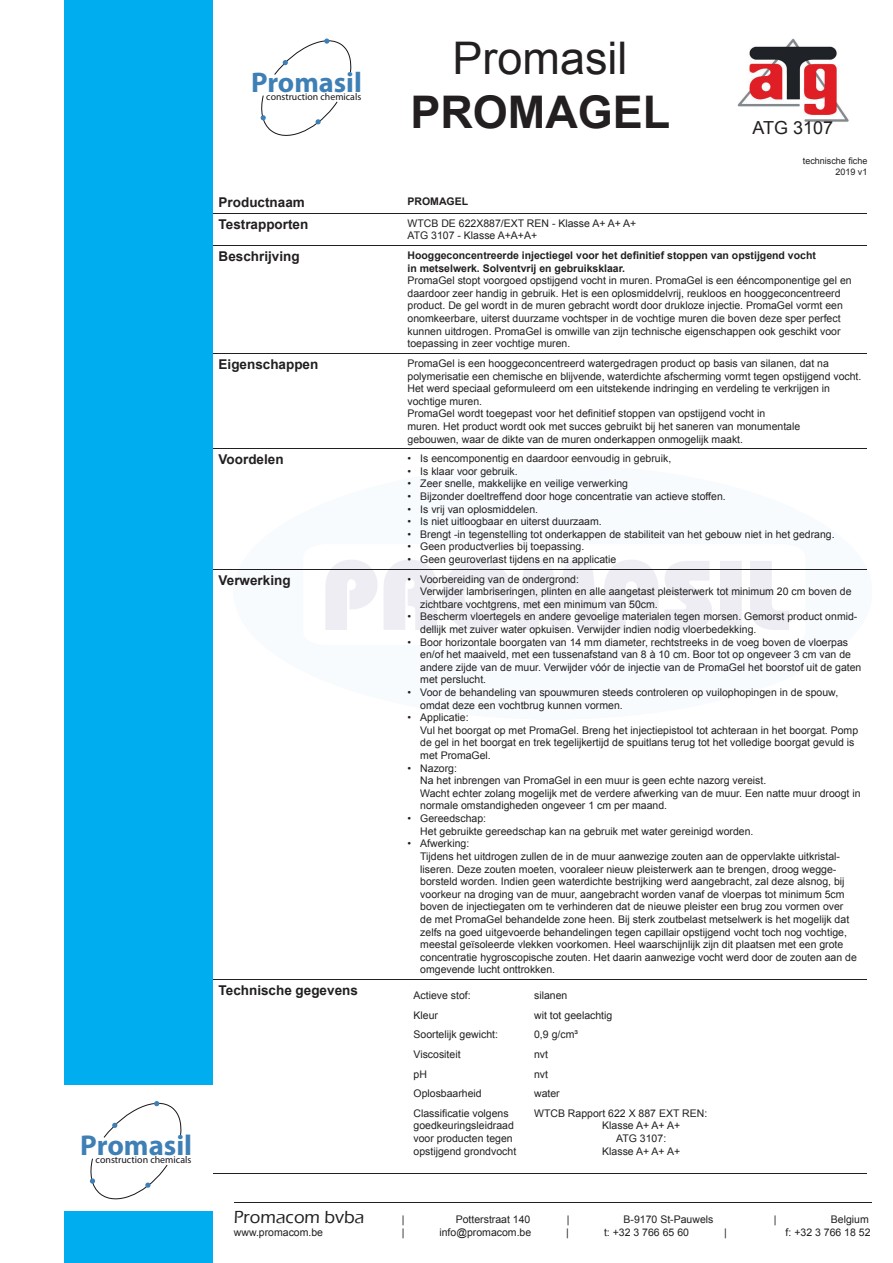
<style>
.page{position:relative;width:893px;height:1263px;background:#fff}
.page>*{position:absolute;margin:0;border:0;box-sizing:border-box;transform-origin:0 0}
.t1{font:45px "Arial";color:#231f20}
.t2{font:700 45px "Arial";color:#231f20}
.t3{font:700 28.8px "Myriad Pro";color:#3e7fb5}
.t4{font:700 28.5px "Myriad Pro";color:#3e7fb5}
.t5{font:500 18px "Eras ITC";color:#231f20}
.t6{font:18px "Arial";color:#231f20}
.t7{font:700 13.5px "Arial";color:#231f20}
.t8{font:10.5px/12.6px "Arial";color:#231f20}
.t9{font:700 10.5px/12.6px "Arial";color:#231f20}
.t10{font:9.9px "Myriad Pro";color:#161419}
.t11{font:9.75px "Myriad Pro";color:#161419}
.t12{font:9px/10.8px "Arial";color:#231f20;text-align:right}
</style>
<div class="page">
<hr style="left:234px;top:1202px;width:638px;height:1px;background:#231f20">
<div style="left:64px;top:0;width:149px;height:1263px;background:#00aeef"></div>
<div style="left:64px;top:1086px;width:149px;height:125px;background:#fff"></div>
<svg style="left:103px;top:1101px;width:79px;height:37px"></svg>
<svg style="left:89px;top:1158px;width:79px;height:41px"></svg>
<hr style="left:213px;top:213px;width:188px;height:1px;background:#231f20">
<hr style="left:401px;top:213px;width:233px;height:1px;background:#231f20">
<hr style="left:634px;top:213px;width:233px;height:1px;background:#231f20">
<hr style="left:213px;top:245px;width:188px;height:1px;background:#231f20">
<hr style="left:401px;top:245px;width:233px;height:1px;background:#231f20">
<hr style="left:634px;top:245px;width:233px;height:1px;background:#231f20">
<hr style="left:213px;top:353px;width:188px;height:1px;background:#231f20">
<hr style="left:401px;top:353px;width:233px;height:1px;background:#231f20">
<hr style="left:634px;top:353px;width:233px;height:1px;background:#231f20">
<hr style="left:213px;top:448px;width:188px;height:1px;background:#231f20">
<hr style="left:401px;top:448px;width:233px;height:1px;background:#231f20">
<hr style="left:634px;top:448px;width:233px;height:1px;background:#231f20">
<hr style="left:213px;top:569px;width:188px;height:1px;background:#231f20">
<hr style="left:401px;top:569px;width:233px;height:1px;background:#231f20">
<hr style="left:634px;top:569px;width:233px;height:1px;background:#231f20">
<hr style="left:213px;top:979px;width:188px;height:1px;background:#231f20">
<hr style="left:401px;top:979px;width:233px;height:1px;background:#231f20">
<hr style="left:634px;top:979px;width:233px;height:1px;background:#231f20">
<hr style="left:213px;top:1173px;width:188px;height:1px;background:#231f20">
<hr style="left:401px;top:1173px;width:233px;height:1px;background:#231f20">
<hr style="left:634px;top:1173px;width:233px;height:1px;background:#231f20">
<img style="left:737px;top:38px;width:112px;height:84px">
<svg style="left:274px;top:39px;width:78px;height:36px"></svg>
<svg style="left:260px;top:95px;width:78px;height:41px"></svg>
<h2 class="t3" style="left:80px;top:1126px;width:113px">Promasil</h2>
<p class="t10" style="left:96px;top:1154px;width:97px">construction chemicals</p>
<h3 class="t4" style="left:251px;top:64px;width:112px">Promasil</h3>
<p class="t11" style="left:266px;top:91px;width:96px">construction chemicals</p>
<h1 class="t1" style="left:452px;top:29px;width:177px">Promasil</h1>
<h1 class="t2" style="left:410px;top:83px;width:262px">PROMAGEL</h1>
<h3 class="t6" style="left:752px;top:116px;width:82px">ATG 3107</h3>
<p class="t12" style="left:803px;top:155px;width:66px">technische fiche<br>2019 v1</p>
<p class="t7" style="left:219px;top:193px;width:88px">Productnaam</p>
<p class="t9" style="left:407px;top:195px;width:62px">PROMAGEL</p>
<p class="t7" style="left:219px;top:215px;width:91px">Testrapporten</p>
<p class="t8" style="left:407px;top:217px;width:230px">WTCB DE 622X887/EXT REN - Klasse A+ A+ A+<br>ATG 3107 - Klasse A+A+A+</p>
<p class="t7" style="left:219px;top:247px;width:83px">Beschrijving</p>
<p class="t9" style="left:407px;top:249px;width:410px">Hooggeconcentreerde injectiegel voor het definitief stoppen van opstijgend vocht in metselwerk. Solventvrij en gebruiksklaar.</p>
<p class="t8" style="left:407px;top:274px;width:446px">PromaGel stopt voorgoed opstijgend vocht in muren. PromaGel is een ééncomponentige gel en daardoor zeer handig in gebruik. Het is een oplosmiddelvrij, reukloos en hooggeconcentreerd product. De gel wordt in de muren gebracht wordt door drukloze injectie. PromaGel vormt een onomkeerbare, uiterst duurzame vochtsper in de vochtige muren die boven deze sper perfect kunnen uitdrogen. PromaGel is omwille van zijn technische eigenschappen ook geschikt voor toepassing in zeer vochtige muren.</p>
<p class="t7" style="left:219px;top:355px;width:101px">Eigenschappen</p>
<p class="t8" style="left:407px;top:357px;width:455px">PromaGel is een hooggeconcentreerd watergedragen product op basis van silanen, dat na polymerisatie een chemische en blijvende, waterdichte afscherming vormt tegen opstijgend vocht.<br>Het werd speciaal geformuleerd om een uitstekende indringing en verdeling te verkrijgen in vochtige muren.<br>PromaGel wordt toegepast voor het definitief stoppen van opstijgend vocht in<br>muren. Het product wordt ook met succes gebruikt bij het saneren van monumentale<br>gebouwen, waar de dikte van de muren onderkappen onmogelijk maakt.</p>
<p class="t7" style="left:219px;top:451px;width:67px">Voordelen</p>
<p class="t8" style="left:407px;top:452px;width:265px">• Is eencomponentig en daardoor eenvoudig in gebruik,</p>
<p class="t8" style="left:407px;top:465px;width:112px">• Is klaar voor gebruik.</p>
<p class="t8" style="left:407px;top:477px;width:222px">• Zeer snelle, makkelijke en veilige verwerking</p>
<p class="t8" style="left:407px;top:490px;width:320px">• Bijzonder doeltreffend door hoge concentratie van actieve stoffen.</p>
<p class="t8" style="left:407px;top:503px;width:132px">• Is vrij van oplosmiddelen.</p>
<p class="t8" style="left:407px;top:515px;width:196px">• Is niet uitloogbaar en uiterst duurzaam.</p>
<p class="t8" style="left:407px;top:528px;width:429px">• Brengt -in tegenstelling tot onderkappen de stabiliteit van het gebouw niet in het gedrang.</p>
<p class="t8" style="left:407px;top:540px;width:178px">• Geen productverlies bij toepassing.</p>
<p class="t8" style="left:407px;top:553px;width:210px">• Geen geuroverlast tijdens en na applicatie</p>
<p class="t7" style="left:219px;top:571px;width:74px">Verwerking</p>
<p class="t8" style="left:420px;top:573px;width:433px;text-indent:-13px">• Voorbereiding van de ondergrond:<br>Verwijder lambriseringen, plinten en alle aangetast pleisterwerk tot minimum 20 cm boven de zichtbare vochtgrens, met een minimum van 50cm.</p>
<p class="t8" style="left:420px;top:611px;width:439px;text-indent:-13px">• Bescherm vloertegels en andere gevoelige materialen tegen morsen. Gemorst product onmid&shy;dellijk met zuiver water opkuisen. Verwijder indien nodig vloerbedekking.</p>
<p class="t8" style="left:420px;top:636px;width:443px;text-indent:-13px">• Boor horizontale boorgaten van 14 mm diameter, rechtstreeks in de voeg boven de vloerpas en/of het maaiveld, met een tussenafstand van 8 à 10 cm. Boor tot op ongeveer 3 cm van de andere zijde van de muur. Verwijder vóór de injectie van de PromaGel het boorstof uit de gaten met perslucht.</p>
<p class="t8" style="left:420px;top:686px;width:419px;text-indent:-13px">• Voor de behandeling van spouwmuren steeds controleren op vuilophopingen in de spouw, omdat deze een vochtbrug kunnen vormen.</p>
<p class="t8" style="left:420px;top:711px;width:439px;text-indent:-13px">• Applicatie:<br>Vul het boorgat op met PromaGel. Breng het injectiepistool tot achteraan in het boorgat. Pomp de gel in het boorgat en trek tegelijkertijd de spuitlans terug tot het volledige boorgat gevuld is met PromaGel.</p>
<p class="t8" style="left:420px;top:762px;width:442px;text-indent:-13px">• Nazorg:<br>Na het inbrengen van PromaGel in een muur is geen echte nazorg vereist.<br>Wacht echter zolang mogelijk met de verdere afwerking van de muur. Een natte muur droogt in normale omstandigheden ongeveer 1 cm per maand.</p>
<p class="t8" style="left:420px;top:812px;width:335px;text-indent:-13px">• Gereedschap:<br>Het gebruikte gereedschap kan na gebruik met water gereinigd worden.</p>
<p class="t8" style="left:420px;top:837px;width:438px;text-indent:-13px">• Afwerking:<br>Tijdens het uitdrogen zullen de in de muur aanwezige zouten aan de oppervlakte uitkristal&shy;liseren. Deze zouten moeten, vooraleer nieuw pleisterwerk aan te brengen, droog wegge&shy;borsteld worden. Indien geen waterdichte bestrijking werd aangebracht, zal deze alsnog, bij voorkeur na droging van de muur, aangebracht worden vanaf de vloerpas tot minimum 5cm boven de injectiegaten om te verhinderen dat de nieuwe pleister een brug zou vormen over de met PromaGel behandelde zone heen. Bij sterk zoutbelast metselwerk is het mogelijk dat zelfs na goed uitgevoerde behandelingen tegen capillair opstijgend vocht toch nog vochtige, meestal geïsoleerde vlekken voorkomen. Heel waarschijnlijk zijn dit plaatsen met een grote concentratie hygroscopische zouten. Het daarin aanwezige vocht werd door de zouten aan de omgevende lucht onttrokken.</p>
<p class="t7" style="left:219px;top:981px;width:141px">Technische gegevens</p>
<p class="t8" style="left:413px;top:989px;width:59px">Actieve stof:</p>
<p class="t8" style="left:534px;top:989px;width:35px">silanen</p>
<p class="t8" style="left:413px;top:1009px;width:26px">Kleur</p>
<p class="t8" style="left:534px;top:1009px;width:80px">wit tot geelachtig</p>
<p class="t8" style="left:413px;top:1028px;width:86px">Soortelijk gewicht:</p>
<p class="t8" style="left:534px;top:1028px;width:45px">0,9 g/cm³</p>
<p class="t8" style="left:413px;top:1048px;width:49px">Viscositeit</p>
<p class="t8" style="left:534px;top:1048px;width:16px">nvt</p>
<p class="t8" style="left:413px;top:1068px;width:15px">pH</p>
<p class="t8" style="left:534px;top:1068px;width:16px">nvt</p>
<p class="t8" style="left:413px;top:1087px;width:70px">Oplosbaarheid</p>
<p class="t8" style="left:534px;top:1087px;width:27px">water</p>
<p class="t8" style="left:413px;top:1107px;width:104px">Classificatie volgens goedkeuringsleidraad voor producten tegen opstijgend grondvocht</p>
<p class="t8" style="left:534px;top:1107px;width:175px">WTCB Rapport 622 X 887 EXT REN:</p>
<p class="t8" style="left:602px;top:1119px;width:79px">Klasse A+ A+ A+</p>
<p class="t8" style="left:616px;top:1132px;width:51px">ATG 3107:</p>
<p class="t8" style="left:602px;top:1145px;width:79px">Klasse A+ A+ A+</p>
<h3 class="t5" style="left:234px;top:1207px;width:132px">Promacom bvba</h3>
<p class="t8" style="left:402px;top:1213px;width:4px">|</p>
<p class="t8" style="left:456px;top:1213px;width:76px">Potterstraat 140</p>
<p class="t8" style="left:567px;top:1213px;width:4px">|</p>
<p class="t8" style="left:624px;top:1213px;width:91px">B-9170 St-Pauwels</p>
<p class="t8" style="left:774px;top:1213px;width:4px">|</p>
<p class="t8" style="left:831px;top:1213px;width:39px">Belgium</p>
<p class="t8" style="left:234px;top:1226px;width:91px">www.promacom.be</p>
<p class="t8" style="left:402px;top:1226px;width:4px">|</p>
<p class="t8" style="left:439px;top:1226px;width:93px">info@promacom.be</p>
<p class="t8" style="left:566px;top:1226px;width:4px">|</p>
<p class="t8" style="left:604px;top:1226px;width:86px">t: +32 3 766 65 60</p>
<p class="t8" style="left:724px;top:1226px;width:4px">|</p>
<p class="t8" style="left:786px;top:1226px;width:86px">f: +32 3 766 18 52</p>
</div>
